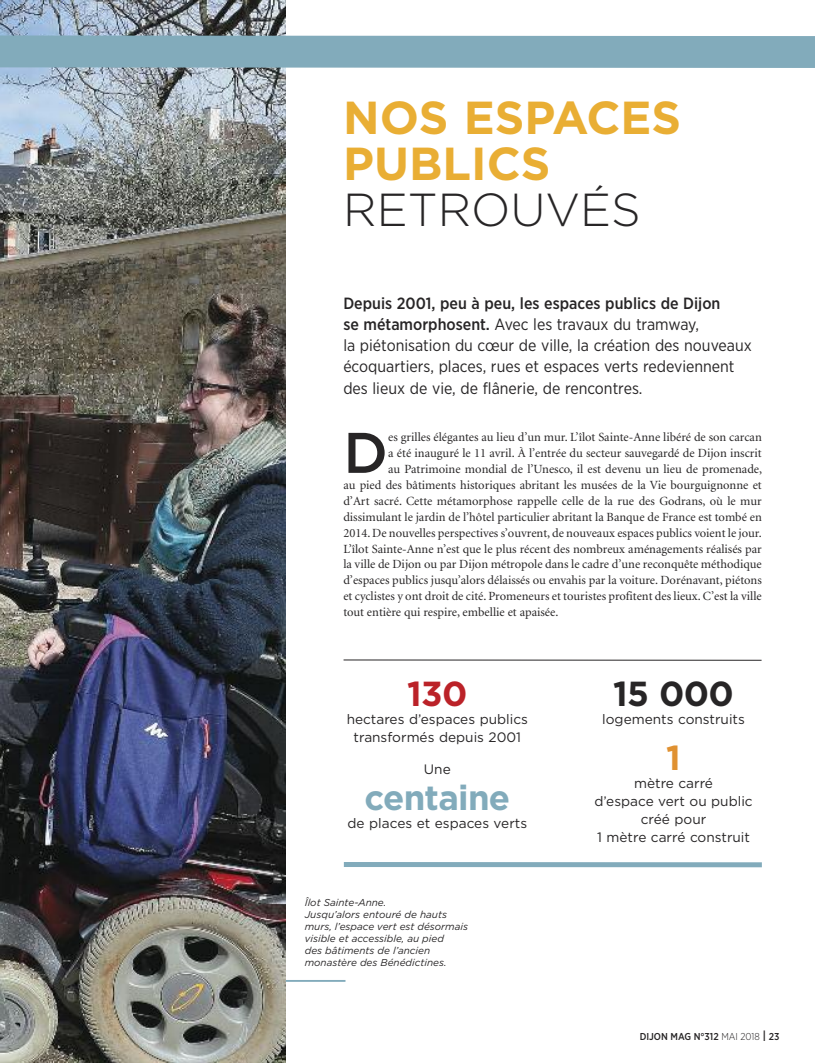
<style>
.page{position:relative;width:815px;height:1063px;background:#fff}
.page>*{position:absolute;margin:0;border:0;box-sizing:border-box;transform-origin:0 0}
.t1{font:500 57.12px "Gotham";color:#272526}
.t2{font:700 46.25px/46.2px "Gotham";color:#e9ae34}
.t3{font:300 46.25px "Gotham";color:#272526}
.t4{font:700 34.75px "Gotham";letter-spacing:-.02em;color:#82abbb}
.t5{font:700 34.75px "Gotham";color:#272526}
.t6{font:700 34.75px "Gotham";color:#bb2228}
.t7{font:700 34.75px "Gotham";color:#e09131}
.t8{font:16.25px/21.2px "Gotham Narrow";color:#272526}
.t9{font:13.62px/18px "Gotham";color:#272526;text-align:center}
.t10{font:12.5px "Minion";color:#272526}
.t11{font:italic 10px/12px "Gotham";color:#272526}
.t12{font:500 10px "Gotham Narrow";color:#272526}
.s1{font-weight:500}
.s2{font-weight:300}
.s3{font-weight:400;font-size:15px}
</style>
<div class="page">
<img style="left:0;top:0;width:286px;height:1063px">
<div style="left:0;top:35px;width:815px;height:33px;background:#82abbb"></div>
<hr style="left:344px;top:660px;width:418px;height:1px;background:#272526">
<div style="left:344px;top:862px;width:418px;height:5px;background:#82abbb"></div>
<hr style="left:286px;top:980px;width:59px;height:2px;background:#82abbb">
<h2 class="t2" style="left:343px;top:98px;width:339px">NOS ESPACES<br>PUBLICS</h2>
<h2 class="t3" style="left:343px;top:194px;width:299px">RETROUVÉS</h2>
<p class="t8" style="left:343px;top:293px;width:410px"><span class="s1">Depuis 2001, peu à peu, les espaces publics de Dijon<br>se métamorphosent.</span> Avec les travaux du tramway,<br>la piétonisation du cœur de ville, la création des nouveaux écoquartiers, places, rues et espaces verts redeviennent des lieux de vie, de flânerie, de rencontres.</p>
<h1 class="t1" style="left:343px;top:433px;width:46px">D</h1>
<p class="t10" style="left:388px;top:432px;width:375px">es grilles élégantes au lieu d’un mur. L’îlot Sainte-Anne libéré de son carcan</p>
<p class="t10" style="left:388px;top:448px;width:375px">a été inauguré le 11 avril. À l’entrée du secteur sauvegardé de Dijon inscrit</p>
<p class="t10" style="left:388px;top:464px;width:376px">au Patrimoine mondial de l’Unesco, il est devenu un lieu de promenade,</p>
<p class="t10" style="left:343px;top:480px;width:420px">au pied des bâtiments historiques abritant les musées de la Vie bourguignonne et</p>
<p class="t10" style="left:343px;top:496px;width:420px">d’Art sacré. Cette métamorphose rappelle celle de la rue des Godrans, où le mur</p>
<p class="t10" style="left:343px;top:512px;width:420px">dissimulant le jardin de l’hôtel particulier abritant la Banque de France est tombé en</p>
<p class="t10" style="left:343px;top:528px;width:420px">2014. De nouvelles perspectives s’ouvrent, de nouveaux espaces publics voient le jour.</p>
<p class="t10" style="left:343px;top:544px;width:420px">L’îlot Sainte-Anne n’est que le plus récent des nombreux aménagements réalisés par</p>
<p class="t10" style="left:343px;top:560px;width:420px">la ville de Dijon ou par Dijon métropole dans le cadre d’une reconquête méthodique</p>
<p class="t10" style="left:343px;top:576px;width:420px">d’espaces publics jusqu’alors délaissés ou envahis par la voiture. Dorénavant, piétons</p>
<p class="t10" style="left:343px;top:591px;width:420px">et cyclistes y ont droit de cité. Promeneurs et touristes profitent des lieux. C’est la ville</p>
<p class="t10" style="left:343px;top:607px;width:217px">tout entière qui respire, embellie et apaisée.</p>
<h3 class="t6" style="left:407px;top:682px;width:62px">130</h3>
<p class="t9" style="left:347px;top:711px;width:183px">hectares d’espaces publics transformés depuis 2001</p>
<p class="t9" style="left:424px;top:761px;width:28px">Une</p>
<h3 class="t4" style="left:364px;top:786px;width:147px">centaine</h3>
<p class="t9" style="left:348px;top:816px;width:181px">de places et espaces verts</p>
<p class="t11" style="left:305px;top:897px;width:165px">Îlot Sainte-Anne.<br>Jusqu’alors entouré de hauts murs, l’espace vert est désormais visible et accessible, au pied<br>des bâtiments de l’ancien monastère des Bénédictines.</p>
<h3 class="t5" style="left:613px;top:682px;width:122px">15 000</h3>
<p class="t9" style="left:602px;top:711px;width:144px">logements construits</p>
<h3 class="t7" style="left:666px;top:746px;width:16px">1</h3>
<p class="t9" style="left:594px;top:776px;width:160px">mètre carré<br>d’espace vert ou public créé pour<br>1 mètre carré construit</p>
<p class="t12" style="left:640px;top:1033px;width:141px">DIJON MAG N°312 <span class="s2">MAI 2018</span> <span class="s3">I</span> 23</p>
</div>
